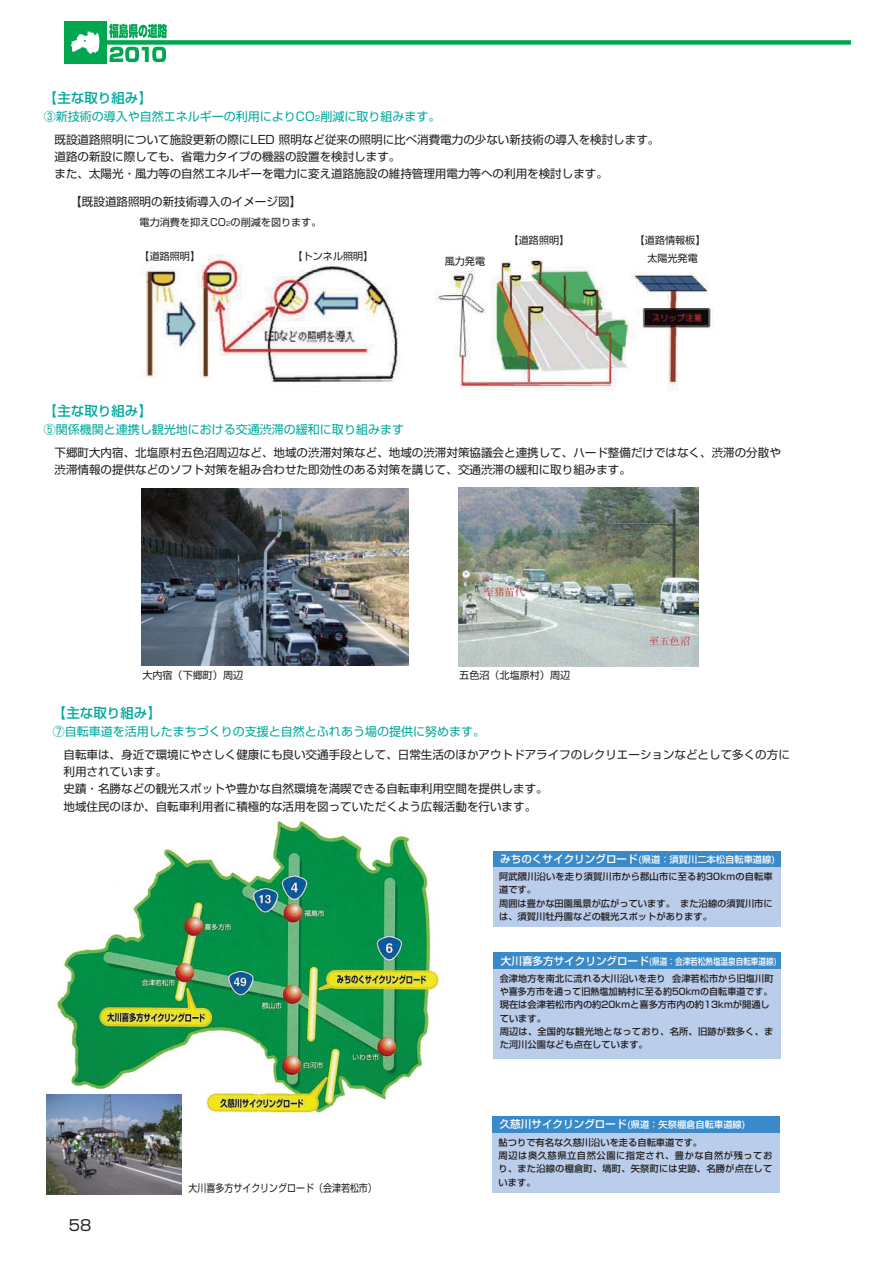
<style>
.page{position:relative;width:893px;height:1263px;background:#fff}
.page>*{position:absolute;margin:0;border:0;box-sizing:border-box;transform-origin:0 0}
.t1{font:15px "Shin Go";color:#231f20}
.t2{font:500 13.5px "Shin Go";color:#00a99d}
.t3{font:12px "Shin Go";color:#00a99d}
.t4{font:11.55px/17.2px "Shin Go";color:#231f20}
.t5{font:10.5px "Shin Go";color:#231f20;scale:.85 1}
.t6{font:10.05px "Shin Go";color:#231f20}
.t7{font:500 9.3px/13.2px "Shin Go";color:#231f20}
.s1{font-size:7.5px}
.s2{font-size:6px}
.s3{font-size:10.5px;color:#fff}
.s4{color:#fff}
</style>
<div class="page">
<div style="left:86px;top:40px;width:764px;height:5px;background:#00a650"></div>
<div style="left:64px;top:22px;width:42px;height:42px;background:#00a650"></div>
<svg style="left:71px;top:31px;width:28px;height:23px"></svg>
<svg style="left:110px;top:47px;width:56px;height:15px"></svg>
<svg style="left:109px;top:24px;width:58px;height:14px"></svg>
<img style="left:46px;top:819px;width:395px;height:302px">
<img style="left:47px;top:1094px;width:134px;height:101px">
<div style="left:493px;top:851px;width:287px;height:16px;background:#3a89c9"></div>
<div style="left:493px;top:867px;width:287px;height:60px;background:#bacdea"></div>
<div style="left:492px;top:1117px;width:287px;height:16px;background:#3a89c9"></div>
<div style="left:492px;top:1133px;width:287px;height:59px;background:#bacdea"></div>
<div style="left:493px;top:953px;width:288px;height:16px;background:#3a89c9"></div>
<div style="left:493px;top:969px;width:288px;height:90px;background:#bacdea"></div>
<img style="left:145px;top:253px;width:254px;height:131px">
<img style="left:434px;top:257px;width:280px;height:134px">
<img style="left:141px;top:488px;width:268px;height:178px">
<img style="left:459px;top:488px;width:239px;height:178px">
<p class="t2" style="left:44px;top:92px;width:109px">【主な取り組み】</p>
<p class="t3" style="left:44px;top:112px;width:398px">③新技術の導入や自然エネルギーの利用によりCO<span class="s1">2</span>削減に取り組みます。</p>
<p class="t4" style="left:54px;top:132px;width:606px">既設道路照明について施設更新の際にLED 照明など従来の照明に比べ消費電力の少ない新技術の導入を検討します。道路の新設に際しても、省電力タイプの機器の設置を検討します。<br>また、太陽光・風力等の自然エネルギーを電力に変え道路施設の維持管理用電力等への利用を検討します。</p>
<p class="t4" style="left:70px;top:194px;width:232px">【既設道路照明の新技術導入のイメージ図】</p>
<p class="t6" style="left:140px;top:218px;width:183px">電力消費を抑えCO<span class="s2">2</span>の削減を図ります。</p>
<p class="t6" style="left:140px;top:253px;width:62px">【道路照明】</p>
<p class="t6" style="left:293px;top:253px;width:82px">【トンネル照明】</p>
<p class="t6" style="left:509px;top:236px;width:62px">【道路照明】</p>
<p class="t6" style="left:635px;top:236px;width:72px">【道路情報板】</p>
<p class="t6" style="left:445px;top:257px;width:42px">風力発電</p>
<p class="t6" style="left:647px;top:254px;width:52px">太陽光発電</p>
<p class="t2" style="left:44px;top:405px;width:109px">【主な取り組み】</p>
<p class="t3" style="left:44px;top:425px;width:362px">⑤関係機関と連携し観光地における交通渋滞の緩和に取り組みます</p>
<p class="t4" style="left:54px;top:445px;width:728px">下郷町大内宿、北塩原村五色沼周辺など、地域の渋滞対策など、地域の渋滞対策協議会と連携して、ハード整備だけではなく、渋滞の分散や渋滞情報の提供などのソフト対策を組み合わせた即効性のある対策を講じて、交通渋滞の緩和に取り組みます。</p>
<p class="t6" style="left:142px;top:671px;width:102px">大内宿（下郷町）周辺</p>
<p class="t6" style="left:459px;top:671px;width:112px">五色沼（北塩原村）周辺</p>
<p class="t2" style="left:53px;top:708px;width:109px">【主な取り組み】</p>
<p class="t3" style="left:53px;top:727px;width:434px">⑦自転車道を活用したまちづくりの支援と自然とふれあう場の提供に努めます。</p>
<p class="t4" style="left:63px;top:747px;width:728px">自転車は、身近で環境にやさしく健康にも良い交通手段として、日常生活のほかアウトドアライフのレクリエーションなどとして多くの方に利用されています。<br>史蹟・名勝などの観光スポットや豊かな自然環境を満喫できる自転車利用空間を提供します。<br>地域住民のほか、自転車利用者に積極的な活用を図っていただくよう広報活動を行います。</p>
<p class="t7" style="left:499px;top:852px;width:278px;line-height:17.4px"><span class="s3">みちのくサイクリングロード</span><span class="s4">(県道：須賀川二本松自転車道線)</span>阿武隈川沿いを走り須賀川市から郡山市に至る約30kmの自転車</p>
<p class="t7" style="left:499px;top:884px;width:275px">道です。<br>周囲は豊かな田園風景が広がっています。 また沿線の須賀川市には、須賀川牡丹園などの観光スポットがあります。</p>
<p class="t1" style="left:69px;top:1220px;width:24px">58</p>
<p class="t5" style="left:188px;top:1184px;width:223px">大川喜多方サイクリングロード（会津若松市）</p>
<p class="t7" style="left:499px;top:953px;width:279px;line-height:17.4px"><span class="s3">大川喜多方サイクリングロード</span><span class="s4">(県道：会津若松熱塩温泉自転車道線)</span>会津地方を南北に流れる大川沿いを走り 会津若松市から旧塩川町</p>
<p class="t7" style="left:499px;top:986px;width:275px">や喜多方市を通って旧熱塩加納村に至る約50kmの自転車道です。現在は会津若松市内の約20kmと喜多方市内の約13kmが開通しています。<br>周辺は、全国的な観光地となっており、名所、旧跡が数多く、また河川公園なども点在しています。</p>
<p class="t7" style="left:498px;top:1117px;width:249px;line-height:17.4px"><span class="s3">久慈川サイクリングロード</span><span class="s4">(県道：矢祭棚倉自転車道線)</span>鮎つりで有名な久慈川沿いを走る自転車道です。</p>
<p class="t7" style="left:498px;top:1150px;width:275px;text-align:justify">周辺は奥久慈県立自然公園に指定され、豊かな自然が残っており、また沿線の棚倉町、塙町、矢祭町には史跡、名勝が点在しています。</p>
</div>
